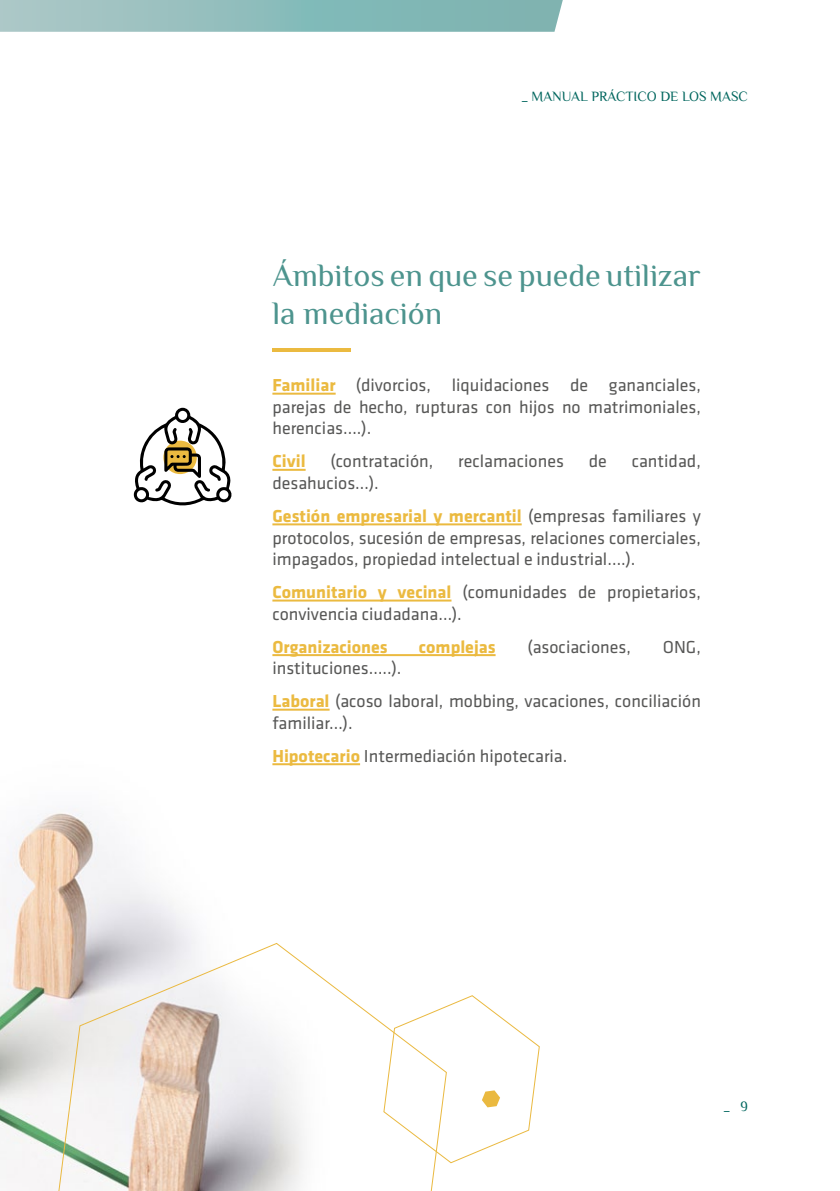
<style>
.page{position:relative;width:840px;height:1191px;background:#fff}
.page>*{position:absolute;margin:0;border:0;box-sizing:border-box;transform-origin:0 0}
.t1{font:32px/38.4px "Philosopher";color:#4d948e}
.t2{font:18px/21.6px "Klavika";color:#575756;text-align:justify}
.t3{font:700 18px "Klavika";color:#ebba40}
.t4{font:14px "Philosopher";color:#00665e}
.s1{font-weight:700;color:#ebba40}
</style>
<div class="page">
<svg style="left:0;top:0;width:562px;height:32px;background:#90bdbb"></svg>
<img style="left:0;top:763px;width:361px;height:428px">
<svg style="left:52px;top:942px;width:384px;height:249px"></svg>
<svg style="left:382px;top:994px;width:158px;height:169px"></svg>
<hr style="left:272px;top:393px;width:63px;height:2px;background:#ebba40">
<hr style="left:272px;top:469px;width:33px;height:2px;background:#ebba40">
<hr style="left:272px;top:523px;width:249px;height:2px;background:#ebba40">
<hr style="left:272px;top:599px;width:179px;height:2px;background:#ebba40">
<hr style="left:272px;top:654px;width:223px;height:2px;background:#ebba40">
<hr style="left:272px;top:708px;width:57px;height:2px;background:#ebba40">
<hr style="left:272px;top:763px;width:88px;height:2px;background:#ebba40">
<hr style="left:272px;top:348px;width:78px;height:3px;background:#ebba40">
<svg style="left:133px;top:408px;width:99px;height:98px"></svg>
<p class="t4" style="left:521px;top:88px;width:227px">_ MANUAL PRÁCTICO DE LOS MASC</p>
<p class="t1" style="left:272px;top:256px;width:430px">Ámbitos en que se puede utilizar la mediación</p>
<p class="t2" style="left:272px;top:375px;width:430px"><span class="s1">Familiar</span> (divorcios, liquidaciones de gananciales, parejas de hecho, rupturas con hijos no matrimoniales, herencias….).</p>
<p class="t3" style="left:272px;top:451px;width:35px">Civil</p>
<p class="t2" style="left:330px;top:451px;width:104px">(contratación,</p>
<p class="t2" style="left:458px;top:451px;width:107px">reclamaciones</p>
<p class="t2" style="left:588px;top:451px;width:20px">de</p>
<p class="t2" style="left:631px;top:451px;width:71px">cantidad,</p>
<p class="t2" style="left:272px;top:472px;width:108px">desahucios…).</p>
<p class="t2" style="left:272px;top:505px;width:430px"><span class="s1">Gestión empresarial y mercantil</span> (empresas familiares y protocolos, sucesión de empresas, relaciones comerciales, impagados, propiedad intelectual e industrial….).</p>
<p class="t2" style="left:272px;top:582px;width:430px"><span class="s1">Comunitario y vecinal</span> (comunidades de propietarios, convivencia ciudadana…).</p>
<p class="t3" style="left:272px;top:637px;width:117px">Organizaciones</p>
<p class="t3" style="left:418px;top:637px;width:78px">complejas</p>
<p class="t2" style="left:527px;top:636px;width:105px">(asociaciones,</p>
<p class="t2" style="left:662px;top:636px;width:40px">ONG,</p>
<p class="t2" style="left:272px;top:658px;width:130px">instituciones…..).</p>
<p class="t2" style="left:272px;top:691px;width:430px"><span class="s1">Laboral</span> (acoso laboral, mobbing, vacaciones, conciliación familiar…).</p>
<p class="t2" style="left:272px;top:745px;width:296px"><span class="s1">Hipotecario</span> Intermediación hipotecaria.</p>
<p class="t4" style="left:723px;top:1097px;width:26px">_ 9</p>
</div>
